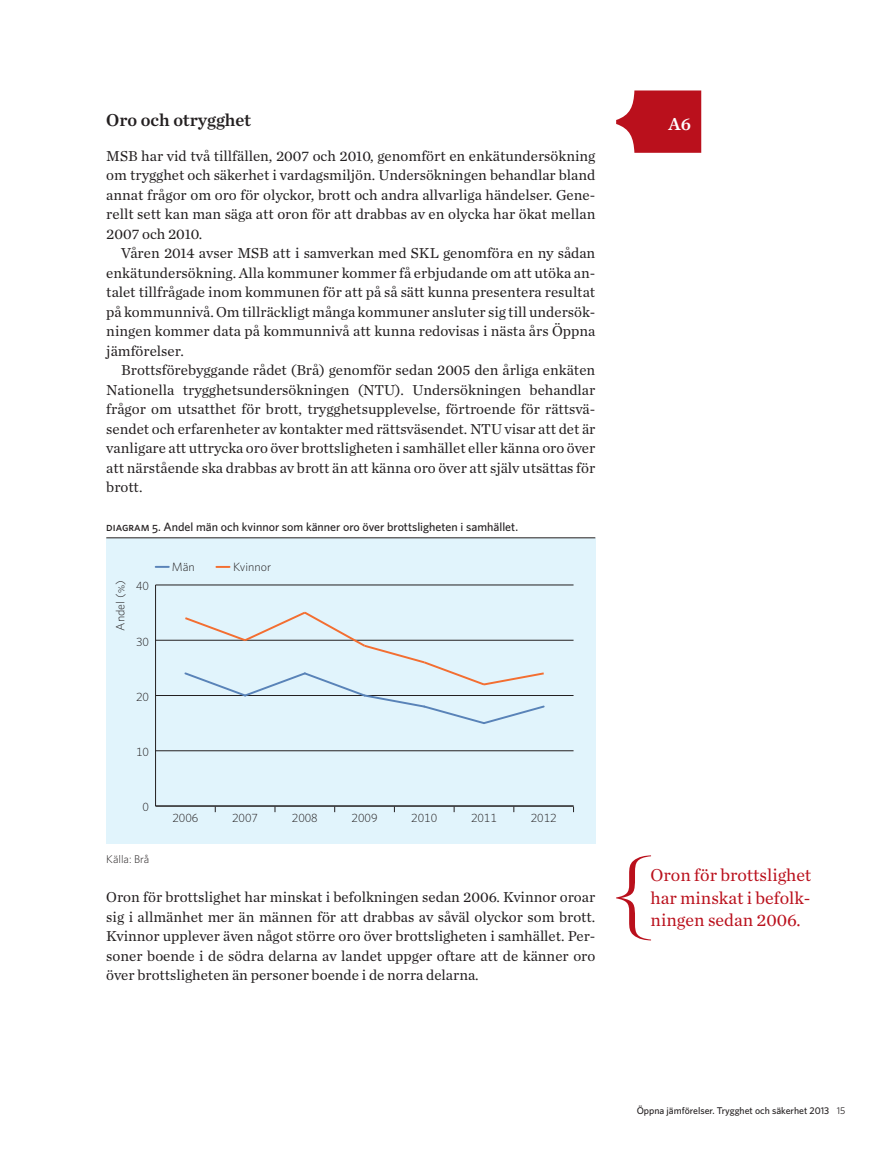
<style>
.page{position:relative;width:893px;height:1149px;background:#fff}
.page>*{position:absolute;margin:0;border:0;box-sizing:border-box;transform-origin:0 0}
.t1{font:18px/22.5px "Chronicle Text G1";color:#ba101c;text-align:justify}
.t2{font:18px "Chronicle Text G1 Semi";color:#231f20}
.t3{font:18px "Chronicle Text G1 Semi";color:#fff}
.t4{font:15px/19.5px "Chronicle Text G1";color:#231f20;text-align:justify}
.t5{font:500 12px "Whitney";color:#231f20}
.t6{font:300 12px "Whitney";color:#231f20}
.t7{font:300 11.25px "Whitney";color:#231f20}
.t8{font:500 9.75px "Whitney";color:#231f20}
.s1{font-weight:400}
</style>
<div class="page">
<div style="left:106px;top:538px;width:489px;height:305px;background:#e1f4fc"></div>
<hr style="left:155px;top:584px;width:1px;height:221px;background:#231f20">
<hr style="left:156px;top:805px;width:418px;height:1px;background:#231f20">
<hr style="left:156px;top:750px;width:418px;height:1px;background:#231f20">
<hr style="left:156px;top:695px;width:418px;height:1px;background:#231f20">
<hr style="left:156px;top:639px;width:418px;height:1px;background:#231f20">
<hr style="left:156px;top:584px;width:418px;height:1px;background:#231f20">
<svg style="left:183px;top:611px;width:363px;height:113px"></svg>
<svg style="left:156px;top:565px;width:13px;height:2px"></svg>
<svg style="left:216px;top:565px;width:14px;height:2px"></svg>
<hr style="left:106px;top:537px;width:489px;height:1px;background:#231f20">
<svg style="left:616px;top:90px;width:85px;height:63px"></svg>
<svg style="left:616px;top:855px;width:35px;height:85px"></svg>
<p class="t2" style="left:106px;top:106px;width:146px">Oro och otrygghet</p>
<p class="t4" style="left:106px;top:145px;width:491px">MSB har vid två tillfällen, 2007 och 2010, genomfört en enkätundersökning om trygghet och säkerhet i vardagsmiljön. Undersökningen behandlar bland annat frågor om oro för olyckor, brott och andra allvarliga händelser. Gene&shy;rellt sett kan man säga att oron för att drabbas av en olycka har ökat mellan 2007 och 2010.</p>
<p class="t4" style="left:106px;top:242px;width:491px;text-indent:15px">Våren 2014 avser MSB att i samverkan med SKL genomföra en ny sådan enkätundersökning. Alla kommuner kommer få erbjudande om att utöka an&shy;talet tillfrågade inom kommunen för att på så sätt kunna presentera resultat på kommunnivå. Om tillräckligt många kommuner ansluter sig till undersök&shy;ningen kommer data på kommunnivå att kunna redovisas i nästa års Öppna jämförelser.</p>
<p class="t4" style="left:106px;top:359px;width:491px;text-indent:15px">Brottsförebyggande rådet (Brå) genomför sedan 2005 den årliga enkäten Nationella trygghetsundersökningen (NTU). Undersökningen behandlar frågor om utsatthet för brott, trygghetsupplevelse, förtroende för rättsvä&shy;sendet och erfarenheter av kontakter med rättsväsendet. NTU visar att det är vanligare att uttrycka oro över brottsligheten i samhället eller känna oro över att närstående ska drabbas av brott än att känna oro över att själv utsättas för brott.</p>
<p class="t5" style="left:106px;top:519px;width:413px">diagram 5. Andel män och kvinnor som känner oro över brottsligheten i samhället.</p>
<p class="t6" style="left:112px;top:630px;width:52px;rotate:-90deg">Andel (%)</p>
<p class="t6" style="left:136px;top:578px;width:14px">40</p>
<p class="t6" style="left:136px;top:633px;width:14px">30</p>
<p class="t6" style="left:136px;top:688px;width:14px">20</p>
<p class="t6" style="left:136px;top:743px;width:14px">10</p>
<p class="t6" style="left:143px;top:799px;width:8px">0</p>
<p class="t6" style="left:172px;top:558px;width:24px">Män</p>
<p class="t6" style="left:233px;top:558px;width:39px">Kvinnor</p>
<p class="t6" style="left:172px;top:809px;width:27px">2006</p>
<p class="t6" style="left:232px;top:809px;width:27px">2007</p>
<p class="t6" style="left:292px;top:809px;width:27px">2008</p>
<p class="t6" style="left:352px;top:809px;width:27px">2009</p>
<p class="t6" style="left:411px;top:809px;width:27px">2010</p>
<p class="t6" style="left:471px;top:809px;width:27px">2011</p>
<p class="t6" style="left:531px;top:809px;width:27px">2012</p>
<p class="t7" style="left:106px;top:850px;width:44px">Källa: Brå</p>
<p class="t4" style="left:106px;top:886px;width:491px">Oron för brottslighet har minskat i befolkningen sedan 2006. Kvinnor oroar sig i allmänhet mer än männen för att drabbas av såväl olyckor som brott.<br>Kvinnor upplever även något större oro över brottsligheten i samhället. Per&shy;soner boende i de södra delarna av landet uppger oftare att de känner oro över brottsligheten än personer boende i de norra delarna.</p>
<p class="t3" style="left:668px;top:109px;width:24px">A6</p>
<p class="t1" style="left:651px;top:862px;width:162px">Oron för brottslighet har minskat i befolk&shy;ningen sedan 2006.</p>
<p class="t8" style="left:637px;top:1103px;width:210px">Öppna jämförelser. Trygghet och säkerhet 2013 <span class="s1">15</span></p>
</div>
